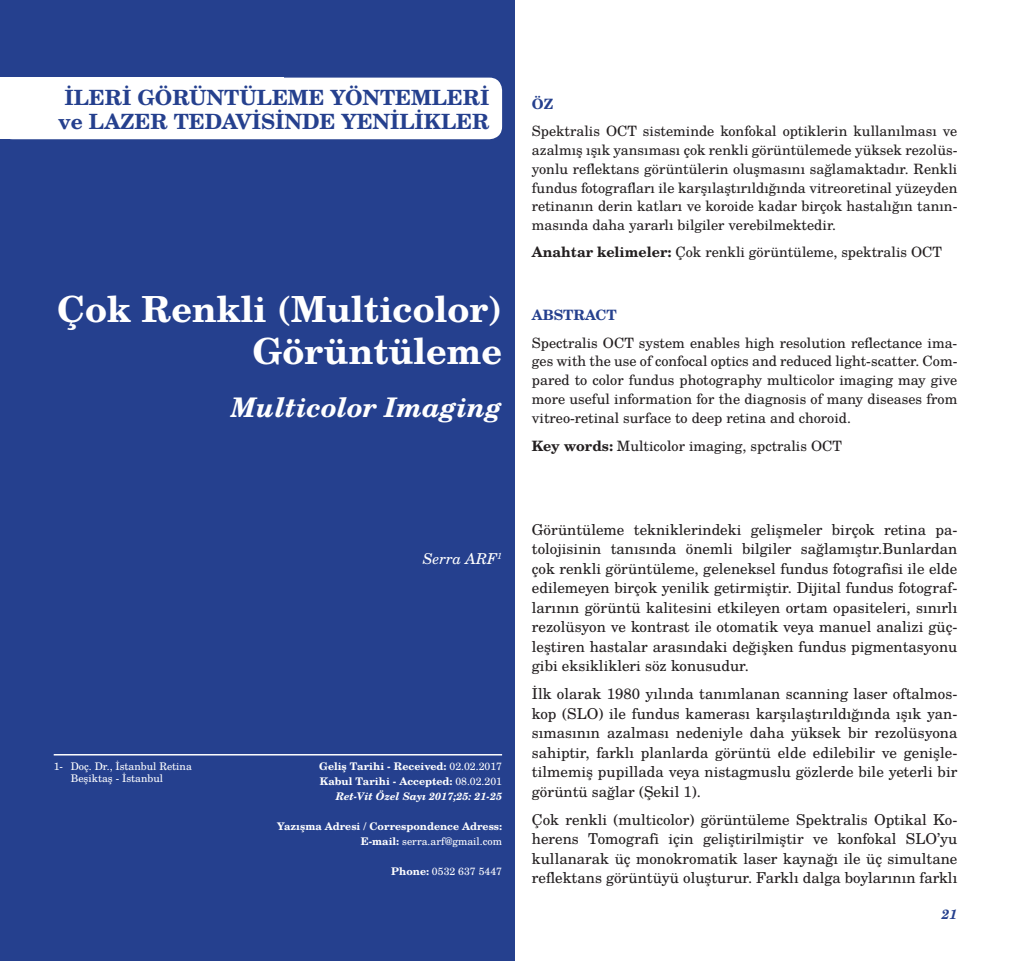
<style>
.page{position:relative;width:1034px;height:961px;background:#fff}
.page>*{position:absolute;margin:0;border:0;box-sizing:border-box;transform-origin:0 0}
.t1{font:700 36px/42px "Te X Gyre Schola";color:#fff;text-align:right}
.t2{font:italic 700 27px "Te X Gyre Schola";color:#fff}
.t3{font:700 21px/24.2px "Te X Gyre Schola";color:#25408e}
.t4{font:15px/19.5px "Te X Gyre Schola";color:#231f20;text-align:justify}
.t5{font:italic 15px "Te X Gyre Schola";color:#fff}
.t6{font:14.25px/18.8px "Te X Gyre Schola";color:#231f20;text-align:justify}
.t7{font:700 14.25px "Te X Gyre Schola";color:#25408e}
.t8{font:italic 700 13.5px "Te X Gyre Schola";color:#25408e}
.t9{font:700 10.5px/15px "Te X Gyre Schola";color:#fff;text-align:right}
.t10{font:10.5px/12.1px "Te X Gyre Schola";color:#fff}
.s1{font-weight:400}
.s2{font-style:italic}
.s3{font-weight:700}
</style>
<div class="page">
<div style="left:0;top:0;width:514px;height:961px;background:#25408e"></div>
<div style="left:0;top:78px;width:502px;height:61px;background:#fff;border-radius:13px"></div>
<div style="left:0;top:78px;width:283px;height:61px;background:#fff"></div>
<hr style="left:54px;top:754px;width:448px;height:1px;background:#fff">
<h3 class="t3" style="left:58px;top:87px;width:432px">İLERİ GÖRÜNTÜLEME YÖNTEMLERİ ve LAZER TEDAVİSİNDE YENİLİKLER</h3>
<h1 class="t1" style="left:57px;top:290px;width:446px">Çok Renkli (Multicolor)<br>Görüntüleme</h1>
<h2 class="t2" style="left:231px;top:394px;width:273px">Multicolor Imaging</h2>
<p class="t5" style="left:423px;top:551px;width:81px">Serra ARF<sup>1</sup></p>
<p class="t10" style="left:71px;top:760px;width:123px;text-indent:-17px">1- Doç. Dr., İstanbul Retina<br>Beşiktaş - İstanbul</p>
<p class="t9" style="left:319px;top:759px;width:184px">Geliş Tarihi - Received: <span class="s1">02.02.2017<br></span>Kabul Tarihi - Accepted: <span class="s1">08.02.201<br></span><span class="s2">Ret-Vit Özel Sayı 2017;25: 21-25</span></p>
<p class="t9" style="left:277px;top:819px;width:226px">Yazışma Adresi / Correspondence Adress:<br>E-mail: <span class="s1">serra.arf@gmail.com</span></p>
<p class="t10" style="left:391px;top:865px;width:112px"><span class="s3">Phone:</span> 0532 637 5447</p>
<p class="t7" style="left:531px;top:97px;width:23px">ÖZ</p>
<p class="t6" style="left:531px;top:123px;width:427px">Spektralis OCT sisteminde konfokal optiklerin kullanılması ve azalmış ışık yansıması çok renkli görüntülemede yüksek rezolüs&shy;yonlu reflektans görüntülerin oluşmasını sağlamaktadır. Renkli fundus fotografları ile karşılaştırıldığında vitreoretinal yüzeyden retinanın derin katları ve koroide kadar birçok hastalığın tanın&shy;masında daha yararlı bilgiler verebilmektedir.</p>
<p class="t6" style="left:531px;top:244px;width:411px"><span class="s3">Anahtar kelimeler:</span> Çok renkli görüntüleme, spektralis OCT</p>
<p class="t7" style="left:531px;top:309px;width:87px">ABSTRACT</p>
<p class="t6" style="left:531px;top:334px;width:427px">Spectralis OCT system enables high resolution reflectance ima&shy;ges with the use of confocal optics and reduced light-scatter. Com&shy;pared to color fundus photography multicolor imaging may give more useful information for the diagnosis of many diseases from vitreo-retinal surface to deep retina and choroid.</p>
<p class="t6" style="left:531px;top:437px;width:311px"><span class="s3">Key words:</span> Multicolor imaging, spctralis OCT</p>
<p class="t4" style="left:531px;top:520px;width:427px">Görüntüleme tekniklerindeki gelişmeler birçok retina pa&shy;tolojisinin tanısında önemli bilgiler sağlamıştır.Bunlardan çok renkli görüntüleme, geleneksel fundus fotografisi ile elde edilemeyen birçok yenilik getirmiştir. Dijital fundus fotograf&shy;larının görüntü kalitesini etkileyen ortam opasiteleri, sınırlı rezolüsyon ve kontrast ile otomatik veya manuel analizi güç&shy;leştiren hastalar arasındaki değişken fundus pigmentasyonu gibi eksiklikleri söz konusudur.</p>
<p class="t4" style="left:531px;top:685px;width:427px">İlk olarak 1980 yılında tanımlanan scanning laser oftalmos&shy;kop (SLO) ile fundus kamerası karşılaştırıldığında ışık yan&shy;sımasının azalması nedeniyle daha yüksek bir rezolüsyona sahiptir, farklı planlarda görüntü elde edilebilir ve genişle&shy;tilmemiş pupillada veya nistagmuslu gözlerde bile yeterli bir görüntü sağlar (Şekil 1).</p>
<p class="t4" style="left:531px;top:810px;width:427px">Çok renkli (multicolor) görüntüleme Spektralis Optikal Ko&shy;herens Tomografi için geliştirilmiştir ve konfokal SLO’yu kullanarak üç monokromatik laser kaynağı ile üç simultane reflektans görüntüyü oluşturur. Farklı dalga boylarının farklı</p>
<p class="t8" style="left:941px;top:908px;width:17px">21</p>
</div>
